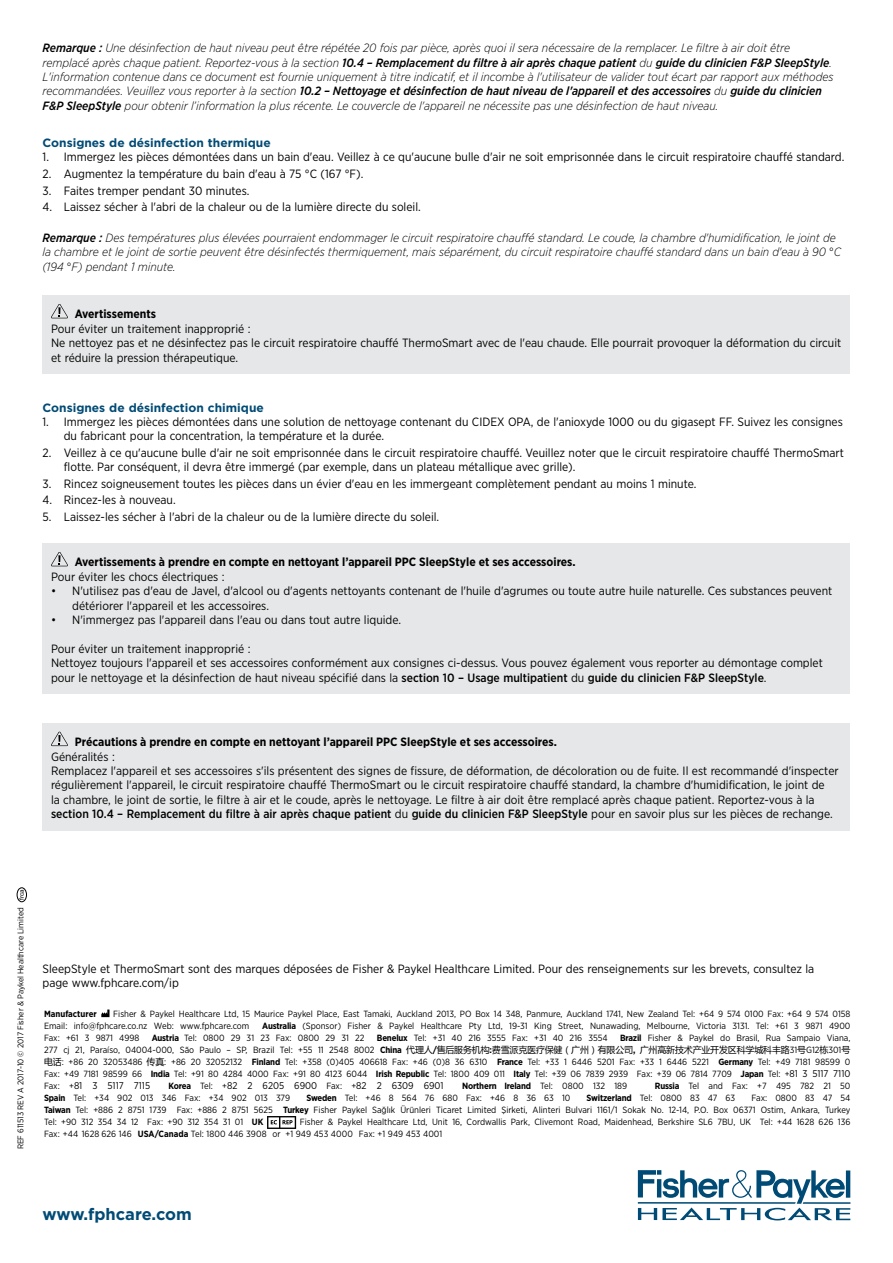
<style>
.page{position:relative;width:893px;height:1263px;background:#fff}
.page>*{position:absolute;margin:0;border:0;box-sizing:border-box;transform-origin:0 0}
.t1{font:700 16.5px "Gotham";color:#004b75}
.t2{font:12px/14.4px "Gotham Narrow";color:#000}
.t3{font:italic 300 12px/14.4px "Gotham Narrow";color:#000}
.t4{font:700 12px "Gotham Narrow";color:#000}
.t5{font:700 12px "Gotham";color:#004b75}
.t6{font:9.75px "Gotham Narrow";color:#000}
.t7{font:9px/12px "Gotham Narrow";color:#000}
.t8{font:700 9px "Gotham Narrow";letter-spacing:-.02em;color:#000}
.t9{font:700 9px "Gotham Narrow";color:#000}
.t10{font:8.25px "Gotham Narrow";color:#000}
.t11{font:6.3px "Arial";color:#000}
.s1{font-weight:500}
.s2{font-style:normal}
.s3{font-weight:700}
.s4{font-family:"Microsoft Ya Hei"}
.s5{font-size:9.75px}
.s6{font-size:9px}
.s7{font-weight:700;font-size:9px}
.s8{font-weight:400}
</style>
<div class="page">
<div style="left:43px;top:295px;width:807px;height:79px;background:#e6e7e8"></div>
<svg style="left:51px;top:304px;width:17px;height:14px"></svg>
<div style="left:43px;top:543px;width:807px;height:151px;background:#e6e7e8"></div>
<svg style="left:51px;top:552px;width:17px;height:14px"></svg>
<div style="left:43px;top:723px;width:807px;height:108px;background:#e6e7e8"></div>
<svg style="left:51px;top:731px;width:17px;height:15px"></svg>
<svg style="left:638px;top:1170px;width:212px;height:50px"></svg>
<svg style="left:17px;top:887px;width:10px;height:15px"></svg>
<svg style="left:101px;top:1009px;width:8px;height:8px"></svg>
<svg style="left:267px;top:1116px;width:29px;height:13px"></svg>
<p class="t3" style="left:43px;top:40px;width:793px"><span class="s1">Remarque :</span> Une désinfection de haut niveau peut être répétée 20 fois par pièce, après quoi il sera nécessaire de la remplacer. Le filtre à air doit être remplacé après chaque patient. Reportez-vous à la section <span class="s1">10.4 – Remplacement du filtre à air après chaque patient</span> du <span class="s1">guide du clinicien F&amp;P SleepStyle</span>.<br>L'information contenue dans ce document est fournie uniquement à titre indicatif, et il incombe à l'utilisateur de valider tout écart par rapport aux méthodes recommandées. Veuillez vous reporter à la section <span class="s1">10.2 – Nettoyage et désinfection de haut niveau de l'appareil et des accessoires</span> du <span class="s1">guide du clinicien F&amp;P SleepStyle</span> pour obtenir l’information la plus récente. Le couvercle de l'appareil ne nécessite pas une désinfection de haut niveau.</p>
<p class="t5" style="left:43px;top:135px;width:230px">Consignes de désinfection thermique</p>
<p class="t2" style="left:43px;top:150px;width:803px">1. Immergez les pièces démontées dans un bain d'eau. Veillez à ce qu'aucune bulle d'air ne soit emprisonnée dans le circuit respiratoire chauffé standard.</p>
<p class="t2" style="left:43px;top:166px;width:322px">2. Augmentez la température du bain d'eau à 75 °C (167 °F).</p>
<p class="t2" style="left:43px;top:183px;width:208px">3. Faites tremper pendant 30 minutes.</p>
<p class="t2" style="left:43px;top:199px;width:380px">4. Laissez sécher à l'abri de la chaleur ou de la lumière directe du soleil.</p>
<p class="t3" style="left:43px;top:230px;width:800px"><span class="s1">Remarque :</span> Des températures plus élevées pourraient endommager le circuit respiratoire chauffé standard. Le coude, la chambre d'humidification, le joint de la chambre et le joint de sortie peuvent être désinfectés thermiquement, mais séparément, du circuit respiratoire chauffé standard dans un bain d'eau à 90 <span class="s2">°</span>C (194 <span class="s2">°</span>F) pendant 1 minute.</p>
<p class="t4" style="left:75px;top:306px;width:83px">Avertissements</p>
<p class="t2" style="left:51px;top:321px;width:792px">Pour éviter un traitement inapproprié :<br>Ne nettoyez pas et ne désinfectez pas le circuit respiratoire chauffé ThermoSmart avec de l'eau chaude. Elle pourrait provoquer la déformation du circuit et réduire la pression thérapeutique.</p>
<p class="t5" style="left:43px;top:399px;width:223px">Consignes de désinfection chimique</p>
<p class="t2" style="left:64px;top:414px;width:780px;text-indent:-21px">1. Immergez les pièces démontées dans une solution de nettoyage contenant du CIDEX OPA, de l'anioxyde 1000 ou du gigasept FF. Suivez les consignes du fabricant pour la concentration, la température et la durée.</p>
<p class="t2" style="left:64px;top:445px;width:782px;text-indent:-21px">2. Veillez à ce qu'aucune bulle d'air ne soit emprisonnée dans le circuit respiratoire chauffé. Veuillez noter que le circuit respiratoire chauffé ThermoSmart flotte. Par conséquent, il devra être immergé (par exemple, dans un plateau métallique avec grille).</p>
<p class="t2" style="left:43px;top:476px;width:655px">3. Rincez soigneusement toutes les pièces dans un évier d'eau en les immergeant complètement pendant au moins 1 minute.</p>
<p class="t2" style="left:43px;top:493px;width:135px">4. Rincez-les à nouveau.</p>
<p class="t2" style="left:43px;top:509px;width:398px">5. Laissez-les sécher à l'abri de la chaleur ou de la lumière directe du soleil.</p>
<p class="t4" style="left:75px;top:554px;width:502px">Avertissements à prendre en compte en nettoyant l’appareil PPC SleepStyle et ses accessoires.</p>
<p class="t2" style="left:51px;top:569px;width:175px">Pour éviter les chocs électriques :</p>
<p class="t2" style="left:72px;top:583px;width:761px;text-indent:-21px">• N'utilisez pas d'eau de Javel, d'alcool ou d'agents nettoyants contenant de l'huile d'agrumes ou toute autre huile naturelle. Ces substances peuvent détériorer l'appareil et les accessoires.</p>
<p class="t2" style="left:51px;top:612px;width:352px">• N'immergez pas l'appareil dans l'eau ou dans tout autre liquide.</p>
<p class="t2" style="left:51px;top:641px;width:773px">Pour éviter un traitement inapproprié :<br>Nettoyez toujours l'appareil et ses accessoires conformément aux consignes ci-dessus. Vous pouvez également vous reporter au démontage complet pour le nettoyage et la désinfection de haut niveau spécifié dans la <span class="s1">section 10 – Usage multipatient</span> du <span class="s1">guide du clinicien F&amp;P SleepStyle</span>.</p>
<p class="t4" style="left:75px;top:734px;width:484px">Précautions à prendre en compte en nettoyant l’appareil PPC SleepStyle et ses accessoires.</p>
<p class="t2" style="left:51px;top:749px;width:789px">Généralités :<br>Remplacez l'appareil et ses accessoires s'ils présentent des signes de fissure, de déformation, de décoloration ou de fuite. Il est recommandé d'inspecter régulièrement l'appareil, le circuit respiratoire chauffé ThermoSmart ou le circuit respiratoire chauffé standard, la chambre d'humidification, le joint de<br>la chambre, le joint de sortie, le filtre à air et le coude, après le nettoyage. Le filtre à air doit être remplacé après chaque patient. Reportez-vous à la <span class="s1">section 10.4 – Remplacement du filtre à air après chaque patient</span> du <span class="s1">guide du clinicien F&amp;P SleepStyle</span> pour en savoir plus sur les pièces de rechange.</p>
<p class="t11" style="left:17px;top:900px;width:12px;rotate:-90deg">frca</p>
<p class="t10" style="left:16px;top:1149px;width:244px;rotate:-90deg">REF 611513 REV A 2017-10 © 2017 Fisher &amp; Paykel Healthcare Limited</p>
<p class="t2" style="left:43px;top:961px;width:773px">SleepStyle et ThermoSmart sont des marques déposées de Fisher &amp; Paykel Healthcare Limited. Pour des renseignements sur les brevets, consultez la page www.fphcare.com/ip</p>
<p class="t9" style="left:44px;top:1008px;width:54px">Manufacturer</p>
<p class="t7" style="left:44px;top:1008px;width:808px;text-indent:69px">Fisher &amp; Paykel Healthcare Ltd, 15 Maurice Paykel Place, East Tamaki, Auckland 2013, PO Box 14 348, Panmure, Auckland 1741, New Zealand Tel: +64 9 574 0100 Fax: +64 9 574 0158<br>Email: info@fphcare.co.nz Web: www.fphcare.com</p>
<p class="t7" style="left:262px;top:1020px;width:590px"><span class="s3">Australia</span> (Sponsor) Fisher &amp; Paykel Healthcare Pty Ltd, 19-31 King Street, Nunawading, Melbourne, Victoria 3131. Tel: +61 3 9871 4900</p>
<p class="t7" style="left:44px;top:1032px;width:808px;text-align:justify;text-indent:576px"><span class="s3">Brazil</span> Fisher &amp; Paykel do Brasil, Rua Sampaio Viana, 277 cj 21, Paraíso, 04004-000, São Paulo – SP, Brazil Tel: +55 11 2548 8002 <span class="s3">China</span> <span class="s4">代理人</span><span class="s3">/</span><span class="s4">售后服务机构</span><span class="s3">:</span><span class="s4">费雪派克医疗保健（广州）有限公司</span><span class="s3">,</span> <span class="s4">广州高新技术产业开发区科学城科丰路</span>31<span class="s4">号</span>G12<span class="s4">栋</span>301<span class="s4">号电话</span>: +86 20 32053486 <span class="s4">传真</span>: +86 20 32052132 <span class="s3">Finland</span> Tel: +358 (0)405 406618 Fax: +46 (0)8 36 6310 <span class="s3">France</span> Tel: +33 1 6446 5201 Fax: +33 1 6446 5221 <span class="s3">Germany</span> Tel: +49 7181 98599 0<br>Fax: +49 7181 98599 66 <span class="s3">India</span> Tel: +91 80 4284 4000 Fax: +91 80 4123 6044 <span class="s3">Irish Republic</span> Tel: 1800 409 011 <span class="s3">Italy</span> Tel: +39 06 7839 2939 Fax: +39 06 7814 7709 <span class="s3">Japan</span> Tel: +<span class="s5">81 3 5117 7110</span></p>
<p class="t6" style="left:44px;top:1080px;width:108px"><span class="s6">Fax: +</span>81 3 5117 7115</p>
<p class="t6" style="left:169px;top:1080px;width:277px"><span class="s7">Korea</span> <span class="s6">Tel: +</span>82 2 6205 6900 <span class="s6">Fax: +</span>82 2 6309 6901</p>
<p class="t8" style="left:462px;top:1080px;width:167px">Northern Ireland <span class="s8">Tel: 0800 132 189</span></p>
<p class="t7" style="left:655px;top:1080px;width:197px"><span class="s3">Russia</span> Tel and Fax: +7 495 782 21 50</p>
<p class="t7" style="left:44px;top:1092px;width:248px"><span class="s3">Spain</span> Tel: +34 902 013 346 Fax: +34 902 013 379</p>
<p class="t7" style="left:306px;top:1092px;width:266px"><span class="s3">Sweden</span> Tel: +46 8 564 76 680 Fax: +46 8 36 63 10</p>
<p class="t7" style="left:587px;top:1092px;width:150px"><span class="s3">Switzerland</span> Tel: 0800 83 47 63</p>
<p class="t7" style="left:44px;top:1032px;width:97px">Fax: +61 3 9871 4998</p>
<p class="t7" style="left:152px;top:1032px;width:214px"><span class="s3">Austria</span> Tel: 0800 29 31 23 Fax: 0800 29 31 22</p>
<p class="t7" style="left:377px;top:1032px;width:232px"><span class="s3">Benelux</span> Tel: +31 40 216 3555 Fax: +31 40 216 3554</p>
<p class="t7" style="left:44px;top:1092px;width:808px;text-align:justify;text-indent:707px">Fax: 0800 83 47 54<br><span class="s3">Taiwan</span> Tel: +886 2 8751 1739 Fax: +886 2 8751 5625 <span class="s3">Turkey</span> Fisher Paykel Sağlık Ürünleri Ticaret Limited Şirketi, Alinteri Bulvari 1161/1 Sokak No. 12-14, P.O. Box 06371 Ostim, Ankara, Turkey Tel: +90 312 354 34 12 Fax: +90 312 354 31 01 <span class="s3">UK</span></p>
<p class="t7" style="left:44px;top:1116px;width:808px;text-indent:256px">Fisher &amp; Paykel Healthcare Ltd, Unit 16, Cordwallis Park, Clivemont Road, Maidenhead, Berkshire SL6 7BU, UK Tel: +44 1628 626 136<br>Fax: +44 1628 626 146 <span class="s3">USA/Canada</span> Tel: 1800 446 3908 or +1 949 453 4000 Fax: +1 949 453 4001</p>
<h1 class="t1" style="left:43px;top:1204px;width:151px">www.fphcare.com</h1>
</div>
